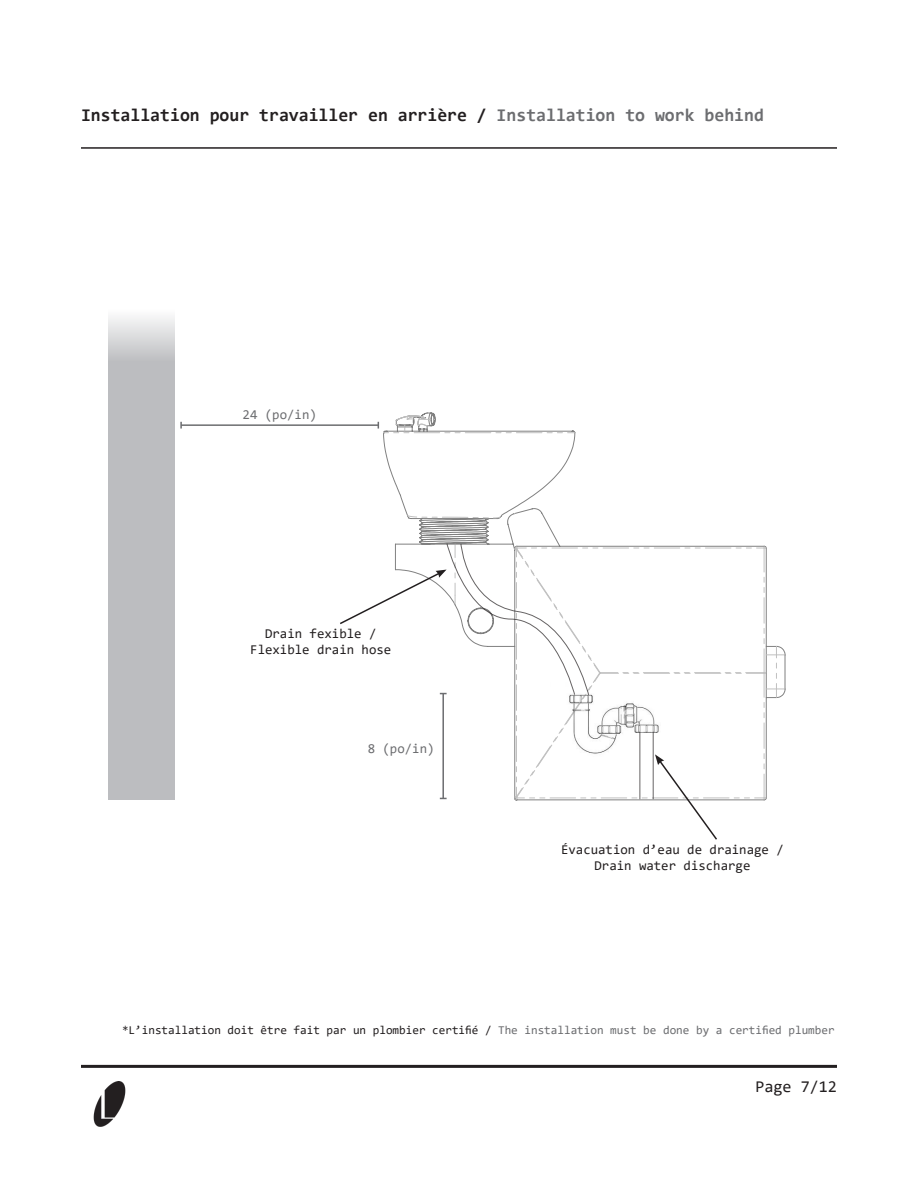
<style>
.page{position:relative;width:918px;height:1188px;background:#fff}
.page>*{position:absolute;margin:0;border:0;box-sizing:border-box;transform-origin:0 0}
.t1{font:700 18px "Consolas";color:#231f20}
.t2{font:16.5px "Consolas";color:#231f20}
.t3{font:13.5px/16.2px "Consolas";color:#231f20;text-align:center}
.t4{font:13.5px "Consolas";color:#6c6d70}
.t5{font:12px "Consolas";color:#231f20}
.s1{color:#6c6d70}
</style>
<div class="page">
<hr style="left:81px;top:1065px;width:756px;height:3px;background:#231f20">
<hr style="left:81px;top:147px;width:756px;height:2px;background:#231f20">
<img style="left:93px;top:1082px;width:33px;height:45px">
<hr style="left:369px;top:871px;width:441px;height:1px;background:#c0c0c0">
<hr style="left:917px;top:387px;width:1px;height:420px;background:#c0c0c0">
<hr style="left:369px;top:387px;width:441px;height:1px;background:#c0c0c0">
<hr style="left:369px;top:387px;width:1px;height:420px;background:#c0c0c0">
<hr style="left:369px;top:892px;width:441px;height:1px;background:#c0c0c0">
<svg style="left:383px;top:412px;width:403px;height:280px"></svg>
<svg style="left:407px;top:515px;width:95px;height:4px"></svg>
<div style="left:108px;top:309px;width:67px;height:490px;background:#bcbdc0"></div>
<hr style="left:181px;top:424px;width:197px;height:2px;background:#6c6d70">
<svg style="left:180px;top:422px;width:2px;height:7px"></svg>
<svg style="left:378px;top:415px;width:197px;height:18px"></svg>
<svg style="left:340px;top:543px;width:445px;height:297px"></svg>
<p class="t1" style="left:81px;top:104px;width:684px">Installation pour travailler en arrière / <span class="s1">Installation to work behind</span></p>
<p class="t4" style="left:243px;top:405px;width:76px">24 (po/in)</p>
<p class="t3" style="left:250px;top:625px;width:143px">Drain fexible /<br>Flexible drain hose</p>
<p class="t4" style="left:368px;top:739px;width:68px">8 (po/in)</p>
<p class="t3" style="left:561px;top:841px;width:224px">Évacuation d’eau de drainage /<br>Drain water discharge</p>
<p class="t5" style="left:122px;top:1022px;width:714px">*L’installation doit être fait par un plombier certifié / <span class="s1">The installation must be done by a certified plumber</span></p>
<p class="t2" style="left:755px;top:1075px;width:83px">Page 7/12</p>
</div>
